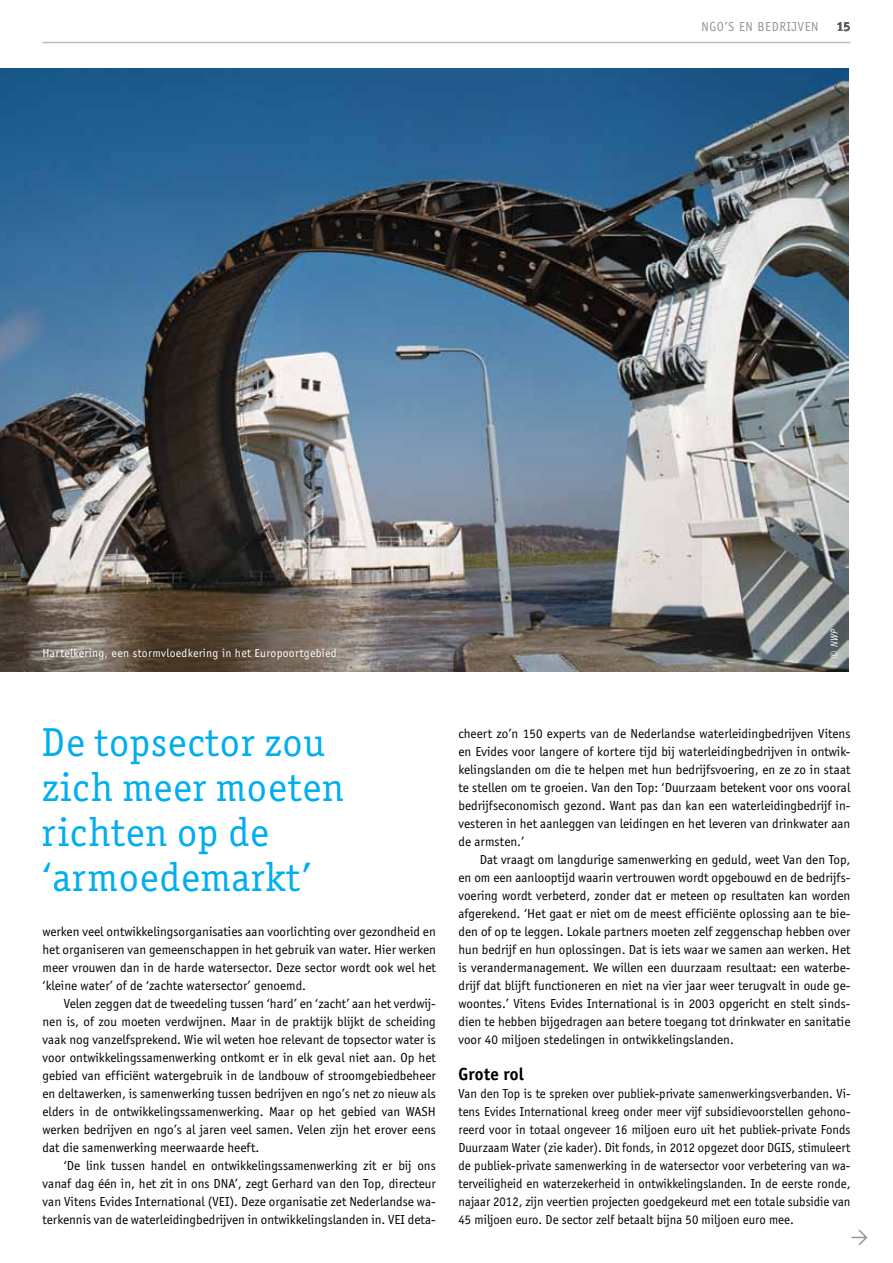
<style>
.page{position:relative;width:893px;height:1263px;background:#fff}
.page>*{position:absolute;margin:0;border:0;box-sizing:border-box;transform-origin:0 0}
.t1{font:40.5px/45px "Officina Ser ITC Std";letter-spacing:.02em;color:#00aeef}
.t2{font:700 18px "Officina Sans EF";letter-spacing:.01em;color:#000}
.t3{font:13.5px/18px "Officina Sans EF";color:#000;text-align:justify}
.t4{font:13.5px "Officina Sans EF";letter-spacing:.05em;color:#939598}
.t5{font:700 13.5px "Officina Sans EF";color:#000}
.t6{font:12px "Officina Sans EF";letter-spacing:.025em;color:#fff}
.t7{font:italic 10.5px "Officina Sans EF";color:#fff}
</style>
<div class="page">
<hr style="left:43px;top:42px;width:807px;height:1px;background:#bcbec0">
<img style="left:0;top:68px;width:849px;height:604px">
<svg style="left:851px;top:1230px;width:16px;height:15px"></svg>
<p class="t4" style="left:701px;top:19px;width:119px">NGO’S EN BEDRIJVEN</p>
<p class="t5" style="left:837px;top:18px;width:15px">15</p>
<p class="t6" style="left:43px;top:646px;width:296px">Hartelkering, een stormvloedkering in het Europoortgebied</p>
<p class="t7" style="left:829px;top:658px;width:31px;rotate:-90deg">© NWP</p>
<h1 class="t1" style="left:42px;top:720px;width:303px">De topsector zou zich meer moeten richten op de ‘armoedemarkt’</h1>
<p class="t3" style="left:43px;top:923px;width:395px">werken veel ontwikkelingsorganisaties aan voorlichting over gezondheid en het organiseren van gemeenschappen in het gebruik van water. Hier werken meer vrouwen dan in de harde watersector. Deze sector wordt ook wel het ‘kleine water’ of de ‘zachte watersector’ genoemd.</p>
<p class="t3" style="left:43px;top:995px;width:395px;text-indent:21px">Velen zeggen dat de tweedeling tussen ‘hard’ en ‘zacht’ aan het verdwij&shy;nen is, of zou moeten verdwijnen. Maar in de praktijk blijkt de scheiding vaak nog vanzelfsprekend. Wie wil weten hoe relevant de topsector water is voor ontwikkelingssamenwerking ontkomt er in elk geval niet aan. Op het gebied van efficiënt watergebruik in de landbouw of stroomgebiedbeheer en deltawerken, is samenwerking tussen bedrijven en ngo’s net zo nieuw als elders in de ontwikkelingssamenwerking. Maar op het gebied van WASH werken bedrijven en ngo’s al jaren veel samen. Velen zijn het erover eens dat die samenwerking meerwaarde heeft.</p>
<p class="t3" style="left:43px;top:1157px;width:395px;text-indent:21px">‘De link tussen handel en ontwikkelingssamenwerking zit er bij ons vanaf dag één in, het zit in ons DNA’, zegt Gerhard van den Top, directeur van Vitens Evides International (VEI). Deze organisatie zet Nederlandse wa&shy;terkennis van de waterleidingbedrijven in ontwikkelingslanden in. VEI deta-</p>
<p class="t3" style="left:458px;top:725px;width:393px">cheert zo’n 150 experts van de Nederlandse waterleidingbedrijven Vitens en Evides voor langere of kortere tijd bij waterleidingbedrijven in ontwik&shy;kelingslanden om die te helpen met hun bedrijfsvoering, en ze zo in staat te stellen om te groeien. Van den Top: ‘Duurzaam betekent voor ons vooral bedrijfseconomisch gezond. Want pas dan kan een waterleidingbedrijf in&shy;vesteren in het aanleggen van leidingen en het leveren van drinkwater aan de armsten.’</p>
<p class="t3" style="left:458px;top:851px;width:393px;text-indent:21px">Dat vraagt om langdurige samenwerking en geduld, weet Van den Top, en om een aanlooptijd waarin vertrouwen wordt opgebouwd en de bedrijfs&shy;voering wordt verbeterd, zonder dat er meteen op resultaten kan worden afgerekend. ‘Het gaat er niet om de meest efficiënte oplossing aan te bie&shy;den of op te leggen. Lokale partners moeten zelf zeggenschap hebben over hun bedrijf en hun oplossingen. Dat is iets waar we samen aan werken. Het is verandermanagement. We willen een duurzaam resultaat: een waterbe&shy;drijf dat blijft functioneren en niet na vier jaar weer terugvalt in oude ge&shy;woontes.’ Vitens Evides International is in 2003 opgericht en stelt sinds&shy;dien te hebben bijgedragen aan betere toegang tot drinkwater en sanitatie voor 40 miljoen stedelingen in ontwikkelingslanden.</p>
<h2 class="t2" style="left:458px;top:1063px;width:67px">Grote rol</h2>
<p class="t3" style="left:458px;top:1085px;width:393px">Van den Top is te spreken over publiek-private samenwerkingsverbanden. Vi&shy;tens Evides International kreeg onder meer vijf subsidievoorstellen gehono&shy;reerd voor in totaal ongeveer 16 miljoen euro uit het publiek-private Fonds Duurzaam Water (zie kader). Dit fonds, in 2012 opgezet door DGIS, stimuleert de publiek-private samenwerking in de watersector voor verbetering van wa&shy;terveiligheid en waterzekerheid in ontwikkelingslanden. In de eerste ronde, najaar 2012, zijn veertien projecten goedgekeurd met een totale subsidie van 45 miljoen euro. De sector zelf betaalt bijna 50 miljoen euro mee.</p>
</div>
